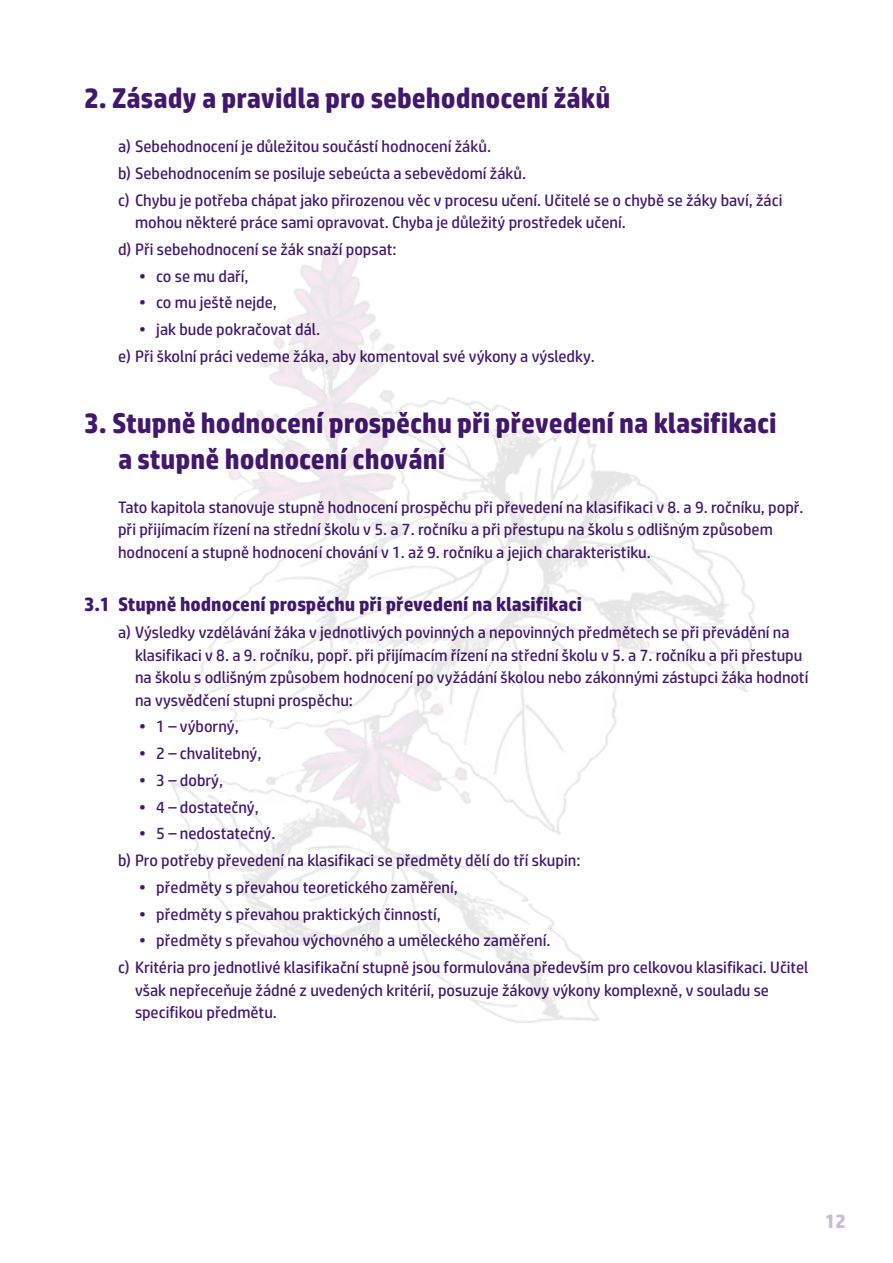
<style>
.page{position:relative;width:893px;height:1263px;background:#fff}
.page>*{position:absolute;margin:0;border:0;box-sizing:border-box;transform-origin:0 0}
.t1{font:700 28.5px/36px "HP Simplified W02";color:#43176e}
.t2{font:700 19.5px "HP Simplified W02";color:#43176e}
.t3{font:700 19.5px "HP Simplified W02";color:#c5bdd7}
.t4{font:16.5px/26.7px "HP Simplified W02";color:#43176e}
</style>
<div class="page">
<img style="left:171px;top:247px;width:584px;height:776px">
<h1 class="t1" style="left:84px;top:80px;width:528px">2. Zásady a pravidla pro sebehodnocení žáků</h1>
<p class="t4" style="left:118px;top:133px;width:666px">a) Sebehodnocení je důležitou součástí hodnocení žáků.<br>b) Sebehodnocením se posiluje sebeúcta a sebevědomí žáků.<br>c) Chybu je potřeba chápat jako přirozenou věc v procesu učení. Učitelé se o chybě se žáky baví, žáci</p>
<p class="t4" style="left:118px;top:209px;width:509px;text-indent:17px">mohou některé práce sami opravovat. Chyba je důležitý prostředek učení. d) Při sebehodnocení se žák snaží popsat:</p>
<p class="t4" style="left:139px;top:262px;width:111px">• co se mu daří,</p>
<p class="t4" style="left:139px;top:289px;width:139px">• co mu ještě nejde,</p>
<p class="t4" style="left:118px;top:316px;width:478px;text-indent:21px">• jak bude pokračovat dál.<br>e) Při školní práci vedeme žáka, aby komentoval své výkony a výsledky.</p>
<h1 class="t1" style="left:118px;top:405px;width:660px;text-indent:-34px">3. Stupně hodnocení prospěchu při převedení na klasifikaci a stupně hodnocení chování</h1>
<p class="t4" style="left:118px;top:496px;width:687px;line-height:22.5px">Tato kapitola stanovuje stupně hodnocení prospěchu při převedení na klasifikaci v 8. a 9. ročníku, popř. při přijímacím řízení na střední školu v 5. a 7. ročníku a při přestupu na školu s odlišným způsobem hodnocení a stupně hodnocení chování v 1. až 9. ročníku a jejich charakteristiku.</p>
<p class="t2" style="left:84px;top:592px;width:500px">3.1 Stupně hodnocení prospěchu při převedení na klasifikaci</p>
<p class="t4" style="left:135px;top:621px;width:675px;line-height:22.5px;text-indent:-17px">a) Výsledky vzdělávání žáka v jednotlivých povinných a nepovinných předmětech se při převádění na klasifikaci v 8. a 9. ročníku, popř. při přijímacím řízení na střední školu v 5. a 7. ročníku a při přestupu na školu s odlišným způsobem hodnocení po vyžádání školou nebo zákonnými zástupci žáka hodnotí na vysvědčení stupni prospěchu:</p>
<p class="t4" style="left:139px;top:713px;width:101px">• 1 – výborný,</p>
<p class="t4" style="left:139px;top:740px;width:124px">• 2 – chvalitebný,</p>
<p class="t4" style="left:139px;top:767px;width:85px">• 3 – dobrý,</p>
<p class="t4" style="left:139px;top:794px;width:121px">• 4 – dostatečný,</p>
<p class="t4" style="left:118px;top:820px;width:464px;text-indent:21px">• 5 – nedostatečný.<br>b) Pro potřeby převedení na klasifikaci se předměty dělí do tří skupin:</p>
<p class="t4" style="left:139px;top:874px;width:320px">• předměty s převahou teoretického zaměření,</p>
<p class="t4" style="left:139px;top:901px;width:303px">• předměty s převahou praktických činností,</p>
<p class="t4" style="left:118px;top:927px;width:692px;text-indent:21px">• předměty s převahou výchovného a uměleckého zaměření.<br>c) Kritéria pro jednotlivé klasifikační stupně jsou formulována především pro celkovou klasifikaci. Učitel</p>
<p class="t4" style="left:135px;top:979px;width:635px;line-height:22.5px">však nepřeceňuje žádné z uvedených kritérií, posuzuje žákovy výkony komplexně, v souladu se specifikou předmětu.</p>
<p class="t3" style="left:825px;top:1208px;width:22px">12</p>
</div>
